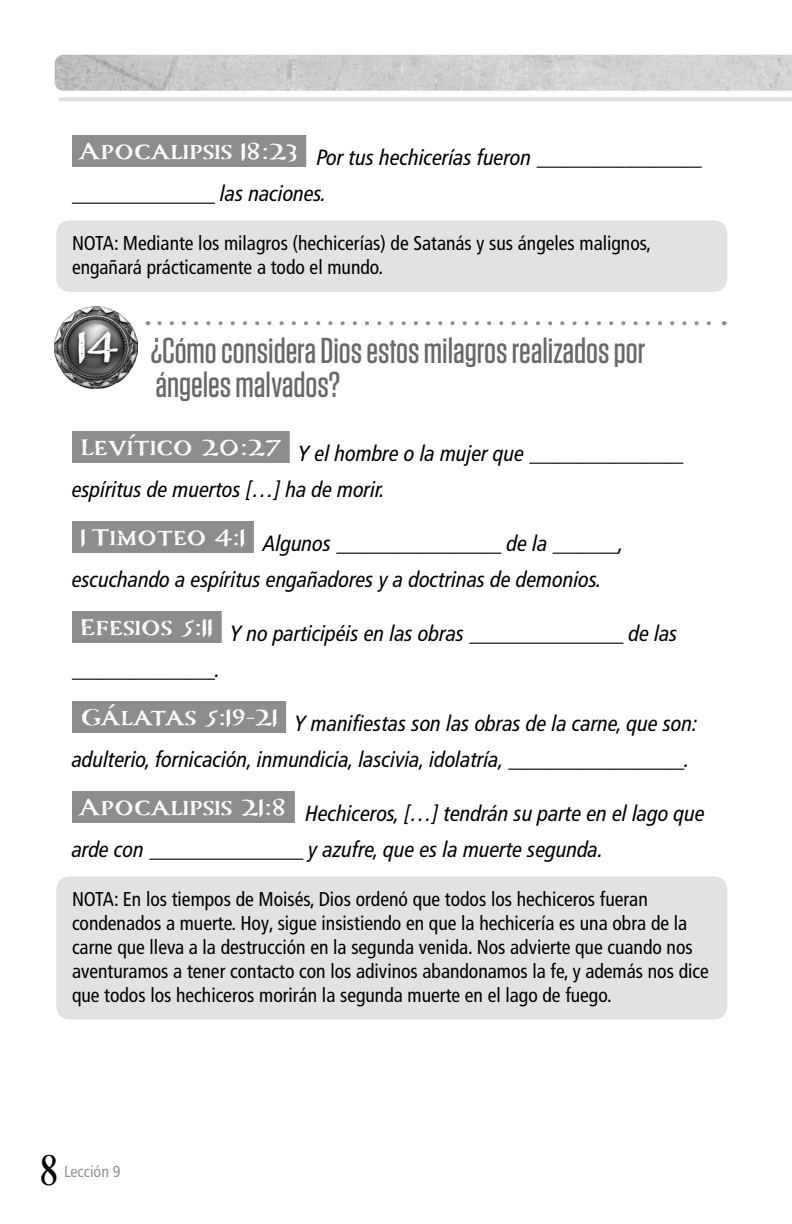
<style>
.page{position:relative;width:792px;height:1224px;background:#fff}
.page>*{position:absolute;margin:0;border:0;box-sizing:border-box;transform-origin:0 0}
.Compass_Numbers{font:700 50px "Carta Marina";color:#fff}
.t1{font:44px "Desire Pro";color:#000}
.Questions_1{font:500 36px/34px "Tungsten";color:#686868}
.Scripture_with_blanks{font:italic condensed 22px/36px "Frutiger LT Pro";color:#000}
.NOTE{font:condensed 20px/24px "Frutiger LT Pro";color:#000}
.t2{font:condensed 16px "Frutiger LT Pro";color:#949494}
</style>
<div class="page">
<img style="left:55px;top:55px;width:737px;height:36px">
<hr style="left:60px;top:97px;width:732px;height:4px;background:#dedede">
<div style="left:72px;top:135px;width:234px;height:32px;background:#8d8d8d"></div>
<div style="left:72px;top:431px;width:218px;height:32px;background:#8d8d8d"></div>
<div style="left:72px;top:521px;width:182px;height:32px;background:#8d8d8d"></div>
<div style="left:72px;top:611px;width:150px;height:32px;background:#8d8d8d"></div>
<div style="left:72px;top:701px;width:214px;height:32px;background:#8d8d8d"></div>
<div style="left:72px;top:791px;width:223px;height:32px;background:#8d8d8d"></div>
<img style="left:54px;top:307px;width:83px;height:82px">
<div style="left:72px;top:327px;width:51px;height:44px;background:#000;opacity:.75"></div>
<div style="left:56px;top:220px;width:671px;height:72px;background:#e2e2e2;border-radius:13px"></div>
<svg style="left:159px;top:321px;width:552px;height:4px"></svg>
<div style="left:56px;top:876px;width:671px;height:144px;background:#e2e2e2;border-radius:13px"></div>
<p class="Scripture_with_blanks" style="left:72px;top:140px;width:631px"><sup>Apocalipsis</sup> <sup>18:23</sup> Por tus hechicerías fueron _______________ _____________ las naciones.</p>
<p class="NOTE" style="left:72px;top:231px;width:581px">NOTA: Mediante los milagros (hechicerías) de Satanás y sus ángeles malignos, engañará prácticamente a todo el mundo.</p>
<p class="Compass_Numbers" style="left:77px;top:316px;width:42px">14</p>
<p class="Questions_1" style="left:151px;top:334px;width:496px">¿Cómo considera Dios estos milagros realizados por ángeles malvados?</p>
<p class="Scripture_with_blanks" style="left:72px;top:436px;width:613px;text-indent:8px"><sup>Levítico</sup> <sup>20:27</sup> Y el hombre o la mujer que ______________ espíritus de muertos […] ha de morir.</p>
<p class="Scripture_with_blanks" style="left:72px;top:526px;width:554px;text-indent:8px"><sup>1</sup> <sup>Timoteo</sup> <sup>4:1</sup> Algunos _______________ de la ______, escuchando a espíritus engañadores y a doctrinas de demonios.</p>
<p class="Scripture_with_blanks" style="left:72px;top:616px;width:607px;text-indent:8px"><sup>Efesios</sup> <sup>5:11</sup> Y no participéis en las obras ______________ de las _____________.</p>
<p class="Scripture_with_blanks" style="left:72px;top:706px;width:627px;text-align:center"><sup>Gálatas</sup> <sup>5:19-21</sup> Y manifiestas son las obras de la carne, que son: adulterio, fornicación, inmundicia, lascivia, idolatría, ________________.</p>
<p class="Scripture_with_blanks" style="left:72px;top:796px;width:634px"><sup>Apocalipsis</sup> <sup>21:8</sup> Hechiceros, […] tendrán su parte en el lago que arde con ______________ y azufre, que es la muerte segunda.</p>
<p class="NOTE" style="left:72px;top:887px;width:638px">NOTA: En los tiempos de Moisés, Dios ordenó que todos los hechiceros fueran condenados a muerte. Hoy, sigue insistiendo en que la hechicería es una obra de la carne que lleva a la destrucción en la segunda venida. Nos advierte que cuando nos aventuramos a tener contacto con los adivinos abandonamos la fe, y además nos dice que todos los hechiceros morirán la segunda muerte en el lago de fuego.</p>
<h2 class="t1" style="left:41px;top:1144px;width:18px">8</h2>
<p class="t2" style="left:64px;top:1162px;width:58px">Lección 9</p>
</div>
